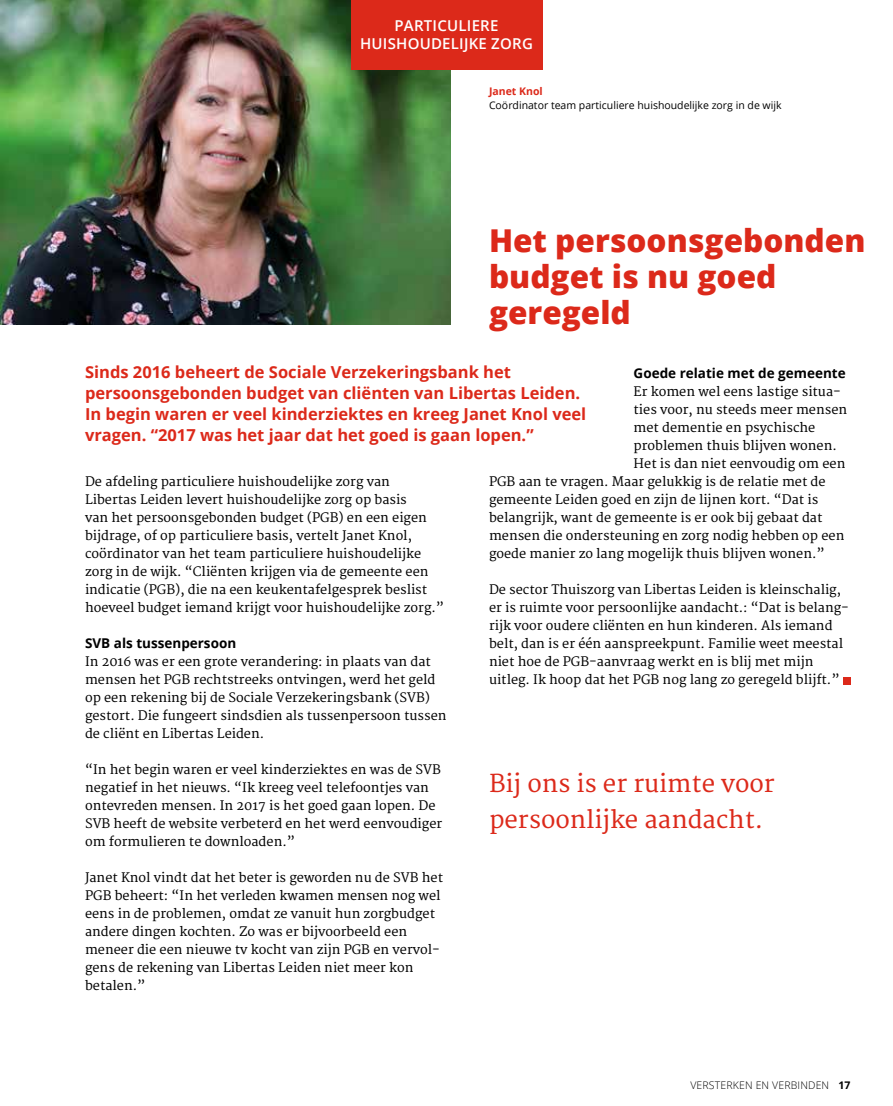
<style>
.page{position:relative;width:893px;height:1106px;background:#fff}
.page>*{position:absolute;margin:0;border:0;box-sizing:border-box;transform-origin:0 0}
.t1{font:800 31.5px/36px "Open Sans";color:#dc291a}
.t2{font:24px/36px "Merriweather";color:#dc291a}
.t3{font:700 16.5px/21px "Open Sans";color:#dc291a}
.t4{font:600 15px/18px "Open Sans";letter-spacing:.015em;color:#fff;text-align:center}
.t5{font:700 13.5px "Open Sans";color:#000}
.t6{font:12.75px/18px "Merriweather";color:#000}
.t7{font:10.5px "Open Sans";color:#000}
.t8{font:300 10.5px "Open Sans";letter-spacing:.015em;color:#000}
.t9{font:700 10.5px "Open Sans";color:#dc291a}
.s1{font-weight:700}
</style>
<div class="page">
<img style="left:0;top:0;width:451px;height:324px">
<div style="left:843px;top:677px;width:7px;height:7px;background:#dc291a"></div>
<div style="left:351px;top:0;width:191px;height:70px;background:#dc291a"></div>
<p class="t4" style="left:360px;top:16px;width:174px">PARTICULIERE<br>HUISHOUDELIJKE ZORG</p>
<p class="t9" style="left:489px;top:84px;width:55px">Janet Knol</p>
<p class="t7" style="left:489px;top:98px;width:294px">Coördinator team particuliere huishoudelijke zorg in de wijk</p>
<h1 class="t1" style="left:489px;top:221px;width:378px">Het persoonsgebonden budget is nu goed geregeld</h1>
<p class="t3" style="left:85px;top:361px;width:503px">Sinds 2016 beheert de Sociale Verzekeringsbank het persoonsgebonden budget van cliënten van Libertas Leiden.<br>In begin waren er veel kinderziektes en kreeg Janet Knol veel vragen. “2017 was het jaar dat het goed is gaan lopen.”</p>
<p class="t5" style="left:634px;top:364px;width:214px">Goede relatie met de gemeente</p>
<p class="t6" style="left:634px;top:383px;width:209px">Er komen wel eens lastige situa-</p>
<p class="t6" style="left:634px;top:401px;width:215px">ties voor, nu steeds meer mensen</p>
<p class="t6" style="left:634px;top:419px;width:183px">met dementie en psychische</p>
<p class="t6" style="left:634px;top:437px;width:205px">problemen thuis blijven wonen.</p>
<p class="t6" style="left:634px;top:455px;width:213px">Het is dan niet eenvoudig om een</p>
<p class="t6" style="left:489px;top:473px;width:338px">PGB aan te vragen. Maar gelukkig is de relatie met de</p>
<p class="t6" style="left:489px;top:491px;width:331px">gemeente Leiden goed en zijn de lijnen kort. “Dat is</p>
<p class="t6" style="left:489px;top:509px;width:335px">belangrijk, want de gemeente is er ook bij gebaat dat</p>
<p class="t6" style="left:489px;top:527px;width:357px">mensen die ondersteuning en zorg nodig hebben op een</p>
<p class="t6" style="left:489px;top:545px;width:337px">goede manier zo lang mogelijk thuis blijven wonen.”</p>
<p class="t6" style="left:489px;top:581px;width:361px">De sector Thuiszorg van Libertas Leiden is kleinschalig, er is ruimte voor persoonlijke aandacht.: “Dat is belang&shy;rijk voor oudere cliënten en hun kinderen. Als iemand belt, dan is er één aanspreekpunt. Familie weet meestal niet hoe de PGB-aanvraag werkt en is blij met mijn uitleg. Ik hoop dat het PGB nog lang zo geregeld blijft.”</p>
<p class="t6" style="left:85px;top:473px;width:361px">De afdeling particuliere huishoudelijke zorg van Libertas Leiden levert huishoudelijke zorg op basis<br>van het persoonsgebonden budget (PGB) en een eigen bijdrage, of op particuliere basis, vertelt Janet Knol, coördinator van het team particuliere huishoudelijke zorg in de wijk. “Cliënten krijgen via de gemeente een indicatie (PGB), die na een keukentafelgesprek beslist hoeveel budget iemand krijgt voor huishoudelijke zorg.”</p>
<p class="t5" style="left:85px;top:634px;width:153px">SVB als tussenpersoon</p>
<p class="t6" style="left:85px;top:653px;width:363px">In 2016 was er een grote verandering: in plaats van dat mensen het PGB rechtstreeks ontvingen, werd het geld op een rekening bij de Sociale Verzekeringsbank (SVB) gestort. Die fungeert sindsdien als tussenpersoon tussen de cliënt en Libertas Leiden.</p>
<p class="t6" style="left:85px;top:761px;width:359px">“In het begin waren er veel kinderziektes en was de SVB negatief in het nieuws. “Ik kreeg veel telefoontjes van ontevreden mensen. In 2017 is het goed gaan lopen. De SVB heeft de website verbeterd en het werd eenvoudiger om formulieren te downloaden.”</p>
<p class="t6" style="left:85px;top:869px;width:360px">Janet Knol vindt dat het beter is geworden nu de SVB het PGB beheert: “In het verleden kwamen mensen nog wel eens in de problemen, omdat ze vanuit hun zorgbudget andere dingen kochten. Zo was er bijvoorbeeld een meneer die een nieuwe tv kocht van zijn PGB en vervol&shy;gens de rekening van Libertas Leiden niet meer kon betalen.”</p>
<h2 class="t2" style="left:489px;top:766px;width:287px">Bij ons is er ruimte voor persoonlijke aandacht.</h2>
<p class="t8" style="left:690px;top:1077px;width:162px">VERSTERKEN EN VERBINDEN <span class="s1">17</span></p>
</div>
